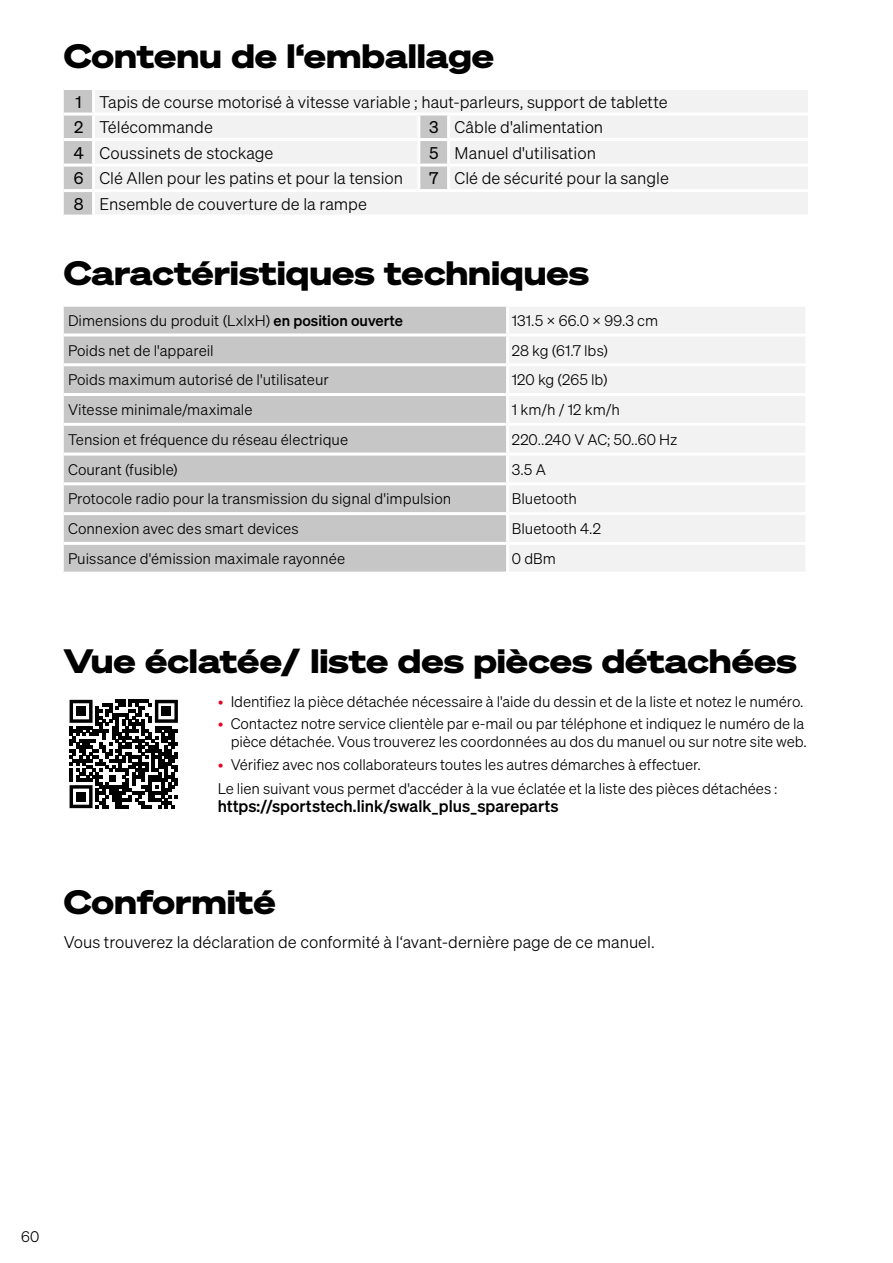
<style>
.page{position:relative;width:893px;height:1263px;background:#fff}
.page>*{position:absolute;margin:0;border:0;box-sizing:border-box;transform-origin:0 0}
.t1{font:700 33px "Sohne Breit";color:#000}
.t2{font:16.5px/25.5px "Sohne Leicht";color:#000}
.t3{font:16.5px "Sohne Kraftig";color:#000}
.t4{font:15px/18px "Sohne Leicht";letter-spacing:-.005em;color:#000;text-align:right}
.s1{font-family:"Sohne Buch"}
.s2{font-family:"Sohne Kraftig"}
.s3{color:#e40523}
</style>
<div class="page">
<div style="left:64px;top:90px;width:28px;height:125px;background:#c6c6c6"></div>
<div style="left:95px;top:90px;width:713px;height:124px;background:#f2f2f2"></div>
<hr style="left:64px;top:113px;width:30px;height:3px;background:#fff">
<hr style="left:94px;top:113px;width:325px;height:3px;background:#fff">
<hr style="left:419px;top:113px;width:30px;height:3px;background:#fff">
<hr style="left:449px;top:113px;width:359px;height:3px;background:#fff">
<hr style="left:447px;top:116px;width:3px;height:22px;background:#fff">
<hr style="left:64px;top:138px;width:30px;height:3px;background:#fff">
<hr style="left:94px;top:138px;width:325px;height:3px;background:#fff">
<hr style="left:419px;top:138px;width:30px;height:3px;background:#fff">
<hr style="left:449px;top:138px;width:359px;height:3px;background:#fff">
<hr style="left:447px;top:141px;width:3px;height:23px;background:#fff">
<hr style="left:64px;top:164px;width:30px;height:3px;background:#fff">
<hr style="left:94px;top:164px;width:325px;height:3px;background:#fff">
<hr style="left:419px;top:164px;width:30px;height:3px;background:#fff">
<hr style="left:449px;top:164px;width:359px;height:3px;background:#fff">
<hr style="left:447px;top:167px;width:3px;height:22px;background:#fff">
<hr style="left:64px;top:189px;width:30px;height:3px;background:#fff">
<hr style="left:94px;top:189px;width:325px;height:3px;background:#fff">
<hr style="left:419px;top:189px;width:30px;height:3px;background:#fff">
<hr style="left:449px;top:189px;width:359px;height:3px;background:#fff">
<hr style="left:417px;top:116px;width:3px;height:22px;background:#fff">
<hr style="left:417px;top:141px;width:3px;height:23px;background:#fff">
<hr style="left:417px;top:167px;width:3px;height:22px;background:#fff">
<div style="left:64px;top:307px;width:442px;height:265px;background:#c6c6c6"></div>
<div style="left:509px;top:307px;width:296px;height:264px;background:#f2f2f2"></div>
<hr style="left:64px;top:333px;width:444px;height:3px;background:#fff">
<hr style="left:508px;top:333px;width:300px;height:3px;background:#fff">
<hr style="left:64px;top:363px;width:444px;height:3px;background:#fff">
<hr style="left:508px;top:363px;width:300px;height:3px;background:#fff">
<hr style="left:64px;top:393px;width:444px;height:3px;background:#fff">
<hr style="left:508px;top:393px;width:300px;height:3px;background:#fff">
<hr style="left:64px;top:423px;width:444px;height:3px;background:#fff">
<hr style="left:508px;top:423px;width:300px;height:3px;background:#fff">
<hr style="left:64px;top:453px;width:444px;height:3px;background:#fff">
<hr style="left:508px;top:453px;width:300px;height:3px;background:#fff">
<hr style="left:64px;top:482px;width:444px;height:3px;background:#fff">
<hr style="left:508px;top:482px;width:300px;height:3px;background:#fff">
<hr style="left:64px;top:512px;width:444px;height:3px;background:#fff">
<hr style="left:508px;top:512px;width:300px;height:3px;background:#fff">
<hr style="left:64px;top:542px;width:444px;height:3px;background:#fff">
<hr style="left:508px;top:542px;width:300px;height:3px;background:#fff">
<svg style="left:70px;top:700px;width:108px;height:108px"></svg>
<div style="left:76px;top:706px;width:10px;height:10px;background:#000"></div>
<div style="left:161px;top:706px;width:10px;height:10px;background:#000"></div>
<div style="left:76px;top:792px;width:10px;height:9px;background:#000"></div>
<h1 class="t1" style="left:64px;top:35px;width:432px">Contenu de l‘emballage</h1>
<p class="t2" style="left:74px;top:89px;width:595px"><span class="s1">1</span> Tapis de course motorisé à vitesse variable ; haut-parleurs, support de tablette<br><span class="s1">2</span> Télécommande</p>
<p class="t2" style="left:429px;top:114px;width:176px"><span class="s1">3</span> Câble d'alimentation</p>
<p class="t2" style="left:74px;top:140px;width:201px"><span class="s1">4</span> Coussinets de stockage</p>
<p class="t2" style="left:429px;top:140px;width:169px"><span class="s1">5</span> Manuel d'utilisation</p>
<p class="t2" style="left:74px;top:165px;width:331px"><span class="s1">6</span> Clé Allen pour les patins et pour la tension</p>
<p class="t2" style="left:429px;top:165px;width:241px"><span class="s1">7</span> Clé de sécurité pour la sangle</p>
<p class="t2" style="left:74px;top:191px;width:295px"><span class="s1">8</span> Ensemble de couverture de la rampe</p>
<h1 class="t1" style="left:64px;top:252px;width:527px">Caractéristiques techniques</h1>
<p class="t4" style="left:68px;top:311px;width:336px">Dimensions du produit (LxlxH) <span class="s2">en position ouverte</span></p>
<p class="t4" style="left:512px;top:311px;width:148px">131.5 x 66.0 x 99.3 cm</p>
<p class="t4" style="left:68px;top:341px;width:147px">Poids net de l'appareil</p>
<p class="t4" style="left:512px;top:341px;width:98px">28 kg (61.7 lbs)</p>
<p class="t4" style="left:68px;top:371px;width:262px">Poids maximum autorisé de l'utilisateur</p>
<p class="t4" style="left:512px;top:371px;width:97px">120 kg (265 lb)</p>
<p class="t4" style="left:68px;top:401px;width:186px">Vitesse minimale/maximale</p>
<p class="t4" style="left:512px;top:401px;width:110px">1 km/h / 12 km/h</p>
<p class="t4" style="left:68px;top:430px;width:282px">Tension et fréquence du réseau électrique</p>
<p class="t4" style="left:512px;top:430px;width:167px">220..240 V AC; 50..60 Hz</p>
<p class="t4" style="left:68px;top:460px;width:111px">Courant (fusible)</p>
<p class="t4" style="left:512px;top:460px;width:36px">3.5 A</p>
<p class="t4" style="left:68px;top:490px;width:385px">Protocole radio pour la transmission du signal d'impulsion</p>
<p class="t4" style="left:512px;top:490px;width:67px">Bluetooth</p>
<p class="t4" style="left:68px;top:519px;width:232px">Connexion avec des smart devices</p>
<p class="t4" style="left:512px;top:519px;width:91px">Bluetooth 4.2</p>
<p class="t4" style="left:68px;top:549px;width:279px">Puissance d'émission maximale rayonnée</p>
<p class="t4" style="left:512px;top:549px;width:46px">0 dBm</p>
<h1 class="t1" style="left:64px;top:640px;width:734px">Vue éclatée/ liste des pièces détachées</h1>
<p class="t4" style="left:218px;top:692px;width:587px"><span class="s3">•</span> Identifiez la pièce détachée nécessaire à l'aide du dessin et de la liste et notez le numéro.</p>
<p class="t4" style="left:218px;top:715px;width:590px"><span class="s3">•</span> Contactez notre service clientèle par e-mail ou par téléphone et indiquez le numéro de la pièce détachée. Vous trouverez les coordonnées au dos du manuel ou sur notre site web.</p>
<p class="t4" style="left:218px;top:752px;width:561px;line-height:24px;text-align:left"><span class="s3">•</span> Vérifiez avec nos collaborateurs toutes les autres démarches à effectuer.<br>Le lien suivant vous permet d'accéder à la vue éclatée et la liste des pièces détachées :</p>
<p class="t3" style="left:218px;top:795px;width:342px">https://sportstech.link/swalk_plus_spareparts</p>
<h1 class="t1" style="left:64px;top:881px;width:213px">Conformité</h1>
<p class="t2" style="left:64px;top:929px;width:592px">Vous trouverez la déclaration de conformité à l‘avant-dernière page de ce manuel.</p>
<p class="t4" style="left:21px;top:1227px;width:20px">60</p>
</div>
